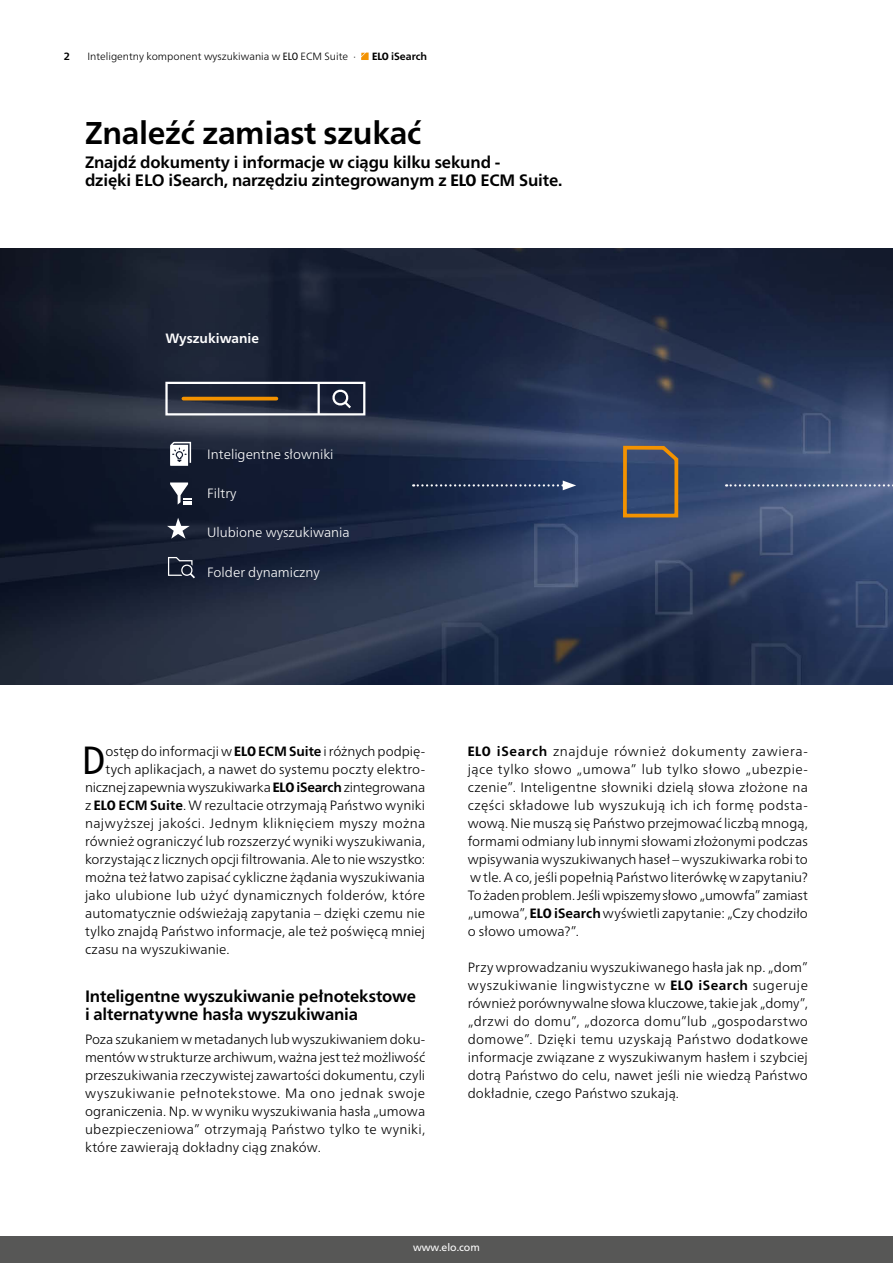
<style>
.page{position:relative;width:893px;height:1263px;background:#fff}
.page>*{position:absolute;margin:0;border:0;box-sizing:border-box;transform-origin:0 0}
.t1{font:condensed 39.3px "Frutiger Neue LTW1 G";color:#000}
.t2{font:700 31.5px "Frutiger Neue LTW1 G";letter-spacing:-.01em;color:#000}
.t3{font:700 16.5px/18px "Frutiger Neue LTW1 G";letter-spacing:-.01em;color:#000}
.t4{font:300 13.5px/18px "Frutiger Neue LTW1 G";letter-spacing:.005em;color:#000;text-align:justify}
.t5{font:300 13.5px "Frutiger Neue LTW1 G";color:#fff}
.t6{font:300 13.5px "Frutiger Neue LTW1 G";letter-spacing:-.015em;color:#000}
.t7{font:300 13.5px "Frutiger Neue LTW1 G";letter-spacing:.03em;color:#000}
.t8{font:700 13.5px "Frutiger Neue LTW1 G";color:#fff}
.t9{font:300 10.5px "Frutiger Neue LTW1 G";color:#000}
.t10{font:700 10.5px "Frutiger Neue LTW1 G";color:#000}
.t11{font:10.5px "Frutiger Neue LTW1 G";color:#fff}
.s1{font-weight:400;font-stretch:condensed}
.s2{font-weight:800;font-stretch:condensed}
.s3{font-weight:700}
</style>
<div class="page">
<img style="left:0;top:248px;width:893px;height:436px">
<svg style="left:621px;top:444px;width:59px;height:75px;background:#59575c"></svg>
<div style="left:165px;top:382px;width:200px;height:33px;border:2px solid #fff"></div>
<hr style="left:183px;top:397px;width:93px;height:3px;background:#f39200">
<svg style="left:167px;top:518px;width:23px;height:21px"></svg>
<svg style="left:170px;top:442px;width:21px;height:24px"></svg>
<hr style="left:318px;top:383px;width:2px;height:31px;background:#fff">
<svg style="left:413px;top:480px;width:163px;height:10px;background:#354464"></svg>
<svg style="left:726px;top:484px;width:167px;height:2px"></svg>
<svg style="left:170px;top:482px;width:22px;height:23px"></svg>
<svg style="left:168px;top:557px;width:27px;height:21px"></svg>
<svg style="left:330px;top:387px;width:23px;height:24px"></svg>
<svg style="left:361px;top:53px;width:8px;height:7px"></svg>
<div style="left:0;top:1236px;width:893px;height:27px;background:#575756"></div>
<p class="t10" style="left:64px;top:50px;width:8px">2</p>
<p class="t9" style="left:87px;top:50px;width:270px">Inteligentny komponent wyszukiwania w <span class="s1">ELO</span> ECM Suite ·</p>
<p class="t10" style="left:372px;top:50px;width:57px"><span class="s2">ELO</span> iSearch</p>
<h2 class="t2" style="left:85px;top:114px;width:338px">Znaleźć zamiast szukać</h2>
<p class="t3" style="left:85px;top:153px;width:479px">Znajdź dokumenty i informacje w ciągu kilku sekund -<br>dzięki ELO iSearch, narzędziu zintegrowanym z <span class="s2">ELO</span> ECM Suite.</p>
<p class="t8" style="left:165px;top:331px;width:95px">Wyszukiwanie</p>
<p class="t5" style="left:207px;top:446px;width:128px">Inteligentne słowniki</p>
<p class="t5" style="left:207px;top:485px;width:31px">Filtry</p>
<p class="t5" style="left:207px;top:525px;width:144px">Ulubione wyszukiwania</p>
<p class="t5" style="left:207px;top:564px;width:114px">Folder dynamiczny</p>
<h1 class="t1" style="left:82px;top:737px;width:25px">D</h1>
<p class="t4" style="left:105px;top:742px;width:321px">ostęp do informacji w <span class="s2">ELO</span> <span class="s3">ECM Suite</span> i różnych podpię-</p>
<p class="t4" style="left:105px;top:760px;width:321px">tych aplikacjach, a nawet do systemu poczty elektro-</p>
<p class="t6" style="left:85px;top:779px;width:342px">nicznej zapewnia wyszukiwarka <span class="s2">ELO</span> <span class="s3">iSearch</span> zintegrowana</p>
<p class="t4" style="left:85px;top:796px;width:342px">z <span class="s2">ELO</span> <span class="s3">ECM Suite</span>. W rezultacie otrzymają Państwo wyniki</p>
<p class="t7" style="left:85px;top:815px;width:342px">najwyższej jakości. Jednym kliknięciem myszy można</p>
<p class="t4" style="left:85px;top:832px;width:342px">również ograniczyć lub rozszerzyć wyniki wyszukiwania,</p>
<p class="t4" style="left:85px;top:850px;width:342px">korzystając z licznych opcji filtrowania. Ale to nie wszystko:</p>
<p class="t4" style="left:85px;top:868px;width:342px">można też łatwo zapisać cykliczne żądania wyszukiwania</p>
<p class="t4" style="left:85px;top:886px;width:342px">jako ulubione lub użyć dynamicznych folderów, które</p>
<p class="t4" style="left:85px;top:904px;width:342px">automatycznie odświeżają zapytania – dzięki czemu nie</p>
<p class="t4" style="left:85px;top:922px;width:342px">tylko znajdą Państwo informacje, ale też poświęcą mniej</p>
<p class="t4" style="left:85px;top:940px;width:146px">czasu na wyszukiwanie.</p>
<p class="t3" style="left:85px;top:987px;width:332px">Inteligentne wyszukiwanie pełnotekstowe i alternatywne hasła wyszukiwania</p>
<p class="t4" style="left:85px;top:1030px;width:342px">Poza szukaniem w metadanych lub wyszukiwaniem doku&shy;mentów w strukturze archiwum, ważna jest też możliwość przeszukiwania rzeczywistej zawartości dokumentu, czyli wyszukiwanie pełnotekstowe. Ma ono jednak swoje ograniczenia. Np. w wyniku wyszukiwania hasła „umowa ubezpieczeniowa” otrzymają Państwo tylko te wyniki, które zawierają dokładny ciąg znaków.</p>
<p class="t4" style="left:468px;top:742px;width:342px"><span class="s2">ELO</span> <span class="s3">iSearch</span> znajduje również dokumenty zawiera&shy;jące tylko słowo „umowa” lub tylko słowo „ubezpie&shy;czenie”. Inteligentne słowniki dzielą słowa złożone na części składowe lub wyszukują ich ich formę podsta&shy;wową. Nie muszą się Państwo przejmować liczbą mnogą, formami odmiany lub innymi słowami złożonymi podczas wpisywania wyszukiwanych haseł – wyszukiwarka robi to w tle. A co, jeśli popełnią Państwo literówkę w zapytaniu?<br>To żaden problem. Jeśli wpiszemy słowo „umowfa” zamiast „umowa”, <span class="s2">ELO</span> <span class="s3">iSearch</span> wyświetli zapytanie: „Czy chodziło o słowo umowa?”.</p>
<p class="t4" style="left:468px;top:958px;width:342px">Przy wprowadzaniu wyszukiwanego hasła jak np. „dom” wyszukiwanie lingwistyczne w <span class="s2">ELO</span> <span class="s3">iSearch</span> sugeruje również porównywalne słowa kluczowe, takie jak „domy”, „drzwi do domu”, „dozorca domu”lub „gospodarstwo domowe”. Dzięki temu uzyskają Państwo dodatkowe informacje związane z wyszukiwanym hasłem i szybciej dotrą Państwo do celu, nawet jeśli nie wiedzą Państwo dokładnie, czego Państwo szukają.</p>
<p class="t11" style="left:413px;top:1241px;width:68px">www.elo.com</p>
</div>
